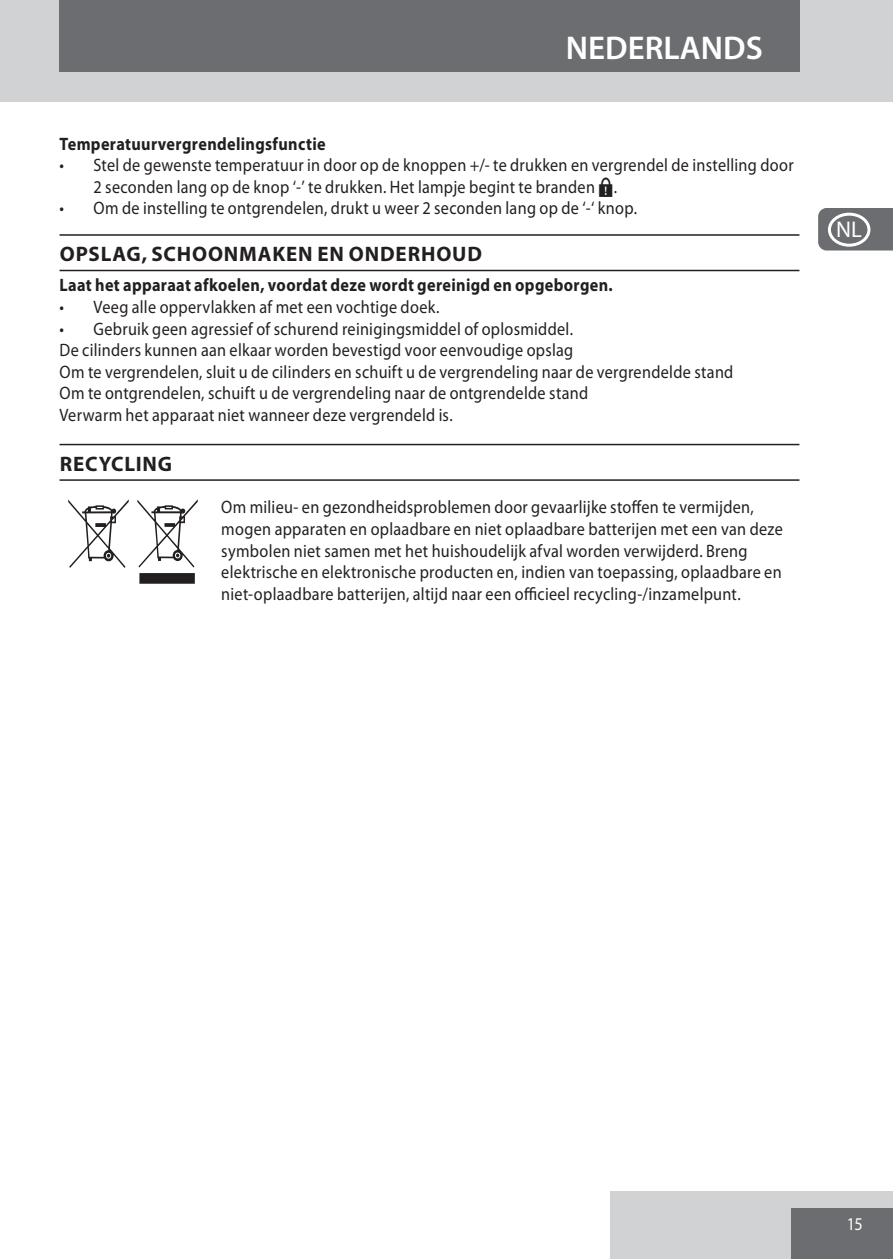
<style>
.page{position:relative;width:893px;height:1259px;background:#fff}
.page>*{position:absolute;margin:0;border:0;box-sizing:border-box;transform-origin:0 0}
.default{font:120px "Myriad Mine";color:#231f20;scale:.9 1}
.t1{font:600 33px "Myriad Pro";color:#fff}
.t2{font:22.8px "Myriad Pro";color:#fff}
.heading{font:700 21px "Myriad Pro";letter-spacing:.04em;color:#231f20}
.default-2{font:18px/21.6px "Myriad Pro";letter-spacing:.02em;color:#231f20;scale:.9 1}
.default-3{font:700 18px "Myriad Pro";letter-spacing:.02em;color:#231f20;scale:.9 1}
.Subheading{font:700 18px "Myriad Pro";letter-spacing:.02em;color:#231f20;scale:.9 1}
.t3{font:18px "Myriad Pro";color:#fff;scale:.9 1}
.s1{font-family:"Myriad Points"}
</style>
<div class="page">
<div style="left:611px;top:1191px;width:282px;height:68px;background:#d1d2d4"></div>
<div style="left:791px;top:1208px;width:102px;height:51px;background:#6c6d70"></div>
<div style="left:0;top:0;width:893px;height:102px;background:#d1d2d4"></div>
<div style="left:59px;top:0;width:740px;height:72px;background:#6c6d70"></div>
<svg style="left:818px;top:208px;width:75px;height:42px"></svg>
<hr style="left:60px;top:234px;width:739px;height:2px;background:#231f20">
<hr style="left:60px;top:270px;width:739px;height:1px;background:#231f20">
<hr style="left:60px;top:444px;width:739px;height:1px;background:#231f20">
<hr style="left:60px;top:479px;width:739px;height:2px;background:#231f20">
<div style="left:828px;top:128px;width:42px;height:34px;border:3px solid #fff;border-radius:50%"></div>
<div style="left:828px;top:170px;width:42px;height:34px;border:3px solid #fff;border-radius:50%"></div>
<div style="left:828px;top:213px;width:42px;height:34px;border:3px solid #fff;border-radius:50%"></div>
<div style="left:828px;top:255px;width:42px;height:34px;border:3px solid #fff;border-radius:50%"></div>
<div style="left:828px;top:298px;width:42px;height:34px;border:3px solid #fff;border-radius:50%"></div>
<div style="left:828px;top:340px;width:42px;height:34px;border:3px solid #fff;border-radius:50%"></div>
<div style="left:828px;top:383px;width:42px;height:34px;border:3px solid #fff;border-radius:50%"></div>
<div style="left:828px;top:425px;width:42px;height:34px;border:3px solid #fff;border-radius:50%"></div>
<div style="left:828px;top:468px;width:42px;height:34px;border:3px solid #fff;border-radius:50%"></div>
<div style="left:828px;top:510px;width:42px;height:34px;border:3px solid #fff;border-radius:50%"></div>
<div style="left:828px;top:553px;width:42px;height:34px;border:3px solid #fff;border-radius:50%"></div>
<div style="left:828px;top:595px;width:42px;height:34px;border:3px solid #fff;border-radius:50%"></div>
<div style="left:828px;top:638px;width:42px;height:34px;border:3px solid #fff;border-radius:50%"></div>
<div style="left:828px;top:680px;width:42px;height:34px;border:3px solid #fff;border-radius:50%"></div>
<div style="left:828px;top:723px;width:42px;height:34px;border:3px solid #fff;border-radius:50%"></div>
<div style="left:828px;top:765px;width:42px;height:34px;border:3px solid #fff;border-radius:50%"></div>
<div style="left:828px;top:808px;width:42px;height:34px;border:3px solid #fff;border-radius:50%"></div>
<div style="left:828px;top:850px;width:42px;height:34px;border:3px solid #fff;border-radius:50%"></div>
<div style="left:828px;top:893px;width:42px;height:34px;border:3px solid #fff;border-radius:50%"></div>
<div style="left:828px;top:935px;width:42px;height:34px;border:3px solid #fff;border-radius:50%"></div>
<div style="left:828px;top:978px;width:42px;height:34px;border:3px solid #fff;border-radius:50%"></div>
<div style="left:828px;top:1020px;width:42px;height:34px;border:3px solid #fff;border-radius:50%"></div>
<div style="left:828px;top:1063px;width:42px;height:34px;border:3px solid #fff;border-radius:50%"></div>
<div style="left:828px;top:1106px;width:42px;height:34px;border:3px solid #fff;border-radius:50%"></div>
<div style="left:828px;top:1148px;width:42px;height:34px;border:3px solid #fff;border-radius:50%"></div>
<p class="t1" style="left:566px;top:27px;width:198px">NEDERLANDS</p>
<p class="Subheading" style="left:60px;top:132px;width:297px">Temperatuurvergrendelingsfunctie</p>
<p class="default-2" style="left:94px;top:154px;width:779px;text-indent:-34px">• Stel de gewenste temperatuur in door op de knoppen +/- te drukken en vergrendel de instelling door<br>2 seconden lang op de knop ‘-’ te drukken. Het lampje begint te branden <span class="s1">B</span>.</p>
<p class="default-2" style="left:60px;top:197px;width:643px">• Om de instelling te ontgrendelen, drukt u weer 2 seconden lang op de ‘-‘ knop.</p>
<p class="heading" style="left:60px;top:240px;width:424px">OPSLAG, SCHOONMAKEN EN ONDERHOUD</p>
<p class="default-3" style="left:60px;top:273px;width:616px">Laat het apparaat afkoelen, voordat deze wordt gereinigd en opgeborgen.</p>
<p class="default-2" style="left:60px;top:296px;width:423px">• Veeg alle oppervlakken af met een vochtige doek.</p>
<p class="default-2" style="left:60px;top:317px;width:572px">• Gebruik geen agressief of schurend reinigingsmiddel of oplosmiddel.</p>
<p class="default-2" style="left:60px;top:339px;width:572px">De cilinders kunnen aan elkaar worden bevestigd voor eenvoudige opslag</p>
<p class="default-2" style="left:60px;top:361px;width:750px">Om te vergrendelen, sluit u de cilinders en schuift u de vergrendeling naar de vergrendelde stand</p>
<p class="default-2" style="left:60px;top:382px;width:589px">Om te ontgrendelen, schuift u de vergrendeling naar de ontgrendelde stand</p>
<p class="default-2" style="left:60px;top:404px;width:438px">Verwarm het apparaat niet wanneer deze vergrendeld is.</p>
<p class="heading" style="left:60px;top:450px;width:114px">RECYCLING</p>
<p class="default" style="left:68px;top:483px;width:151px">W</p>
<p class="default-2" style="left:221px;top:496px;width:625px">Om milieu- en gezondheidsproblemen door gevaarlijke stoffen te vermijden, mogen apparaten en oplaadbare en niet oplaadbare batterijen met een van deze symbolen niet samen met het huishoudelijk afval worden verwijderd. Breng elektrische en elektronische producten en, indien van toepassing, oplaadbare en niet-oplaadbare batterijen, altijd naar een officieel recycling-/inzamelpunt.</p>
<p class="t2" style="left:836px;top:215px;width:27px">NL</p>
<p class="t3" style="left:847px;top:1212px;width:19px">15</p>
</div>
